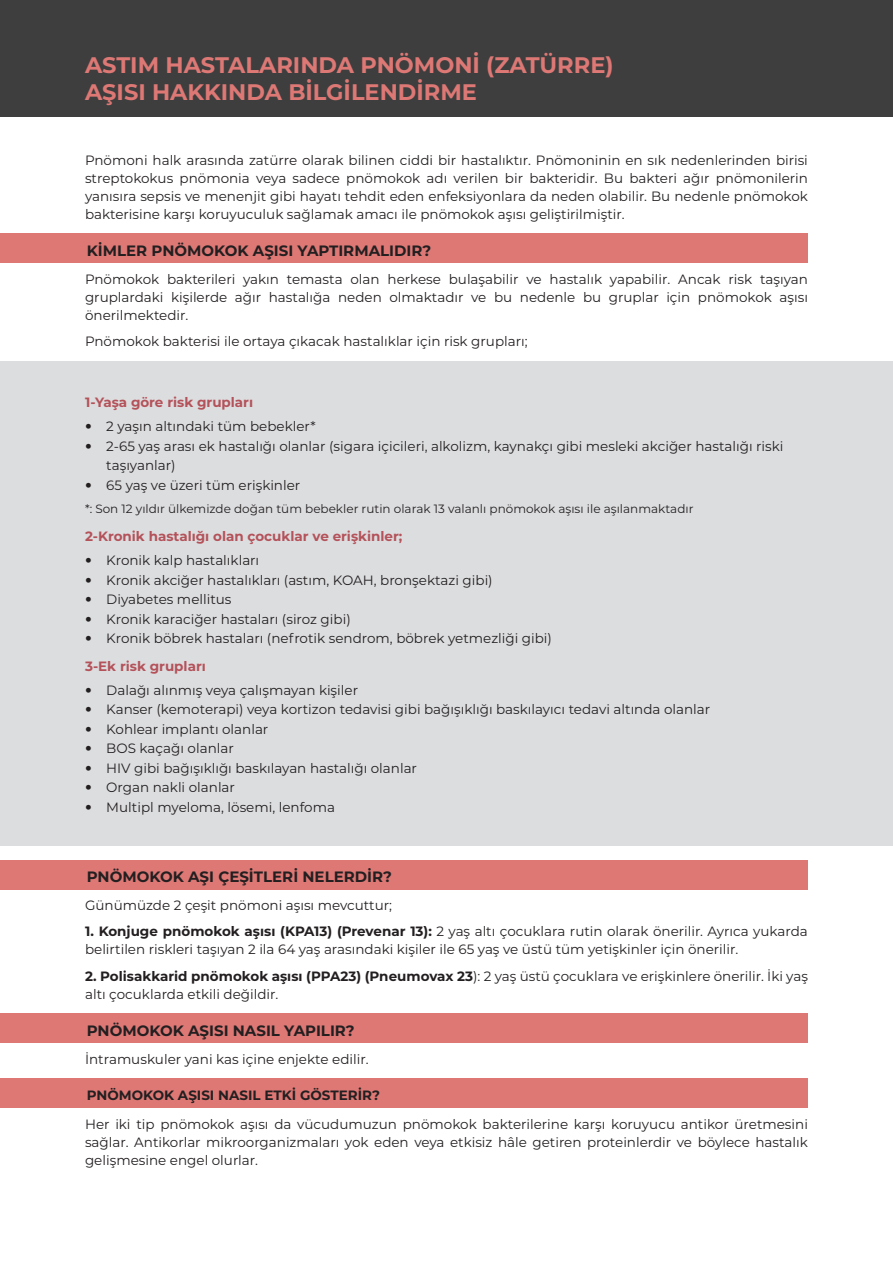
<style>
.page{position:relative;width:893px;height:1263px;background:#fff}
.page>*{position:absolute;margin:0;border:0;box-sizing:border-box;transform-origin:0 0}
.t1{font:700 22.5px/26.7px "Montserrat";color:#dd7875}
.t2{font:700 15px "Montserrat";color:#231f20}
.t3{font:13.5px/18px "Montserrat";color:#231f20}
.t4{font:700 13.5px "Montserrat";color:#b4525a}
.t5{font:700 13.5px "Montserrat";color:#231f20}
.t6{font:12px "Montserrat";color:#231f20}
.s1{font-family:"Helvatica"}
.s2{font-weight:700;color:#b4525a}
.s3{font-weight:700}
</style>
<div class="page">
<div style="left:0;top:0;width:893px;height:117px;background:#3e3e3f"></div>
<div style="left:0;top:234px;width:808px;height:29px;background:#dd7875"></div>
<div style="left:0;top:361px;width:893px;height:484px;background:#dcdddf"></div>
<div style="left:0;top:860px;width:808px;height:29px;background:#dd7875"></div>
<div style="left:0;top:1013px;width:808px;height:30px;background:#dd7875"></div>
<div style="left:0;top:1078px;width:808px;height:30px;background:#dd7875"></div>
<h1 class="t1" style="left:85px;top:51px;width:530px">ASTIM HASTALARINDA PNÖMONİ (ZATÜRRE)<br>AŞISI HAKKINDA BİLGİLENDİRME</h1>
<p class="t3" style="left:85px;top:151px;width:724px;text-align:justify">Pnömoni halk arasında zatürre olarak bilinen ciddi bir hastalıktır. Pnömoninin en sık nedenlerinden birisi streptokokus pnömonia veya sadece pnömokok adı verilen bir bakteridir. Bu bakteri ağır pnömonilerin yanısıra sepsis ve menenjit gibi hayatı tehdit eden enfeksiyonlara da neden olabilir. Bu nedenle pnömokok bakterisine karşı koruyuculuk sağlamak amacı ile pnömokok aşısı geliştirilmiştir.</p>
<p class="t2" style="left:87px;top:240px;width:346px">KİMLER PNÖMOKOK AŞISI YAPTIRMALIDIR?</p>
<p class="t3" style="left:85px;top:270px;width:724px;text-align:justify">Pnömokok bakterileri yakın temasta olan herkese bulaşabilir ve hastalık yapabilir. Ancak risk taşıyan gruplardaki kişilerde ağır hastalığa neden olmaktadır ve bu nedenle bu gruplar için pnömokok aşısı önerilmektedir.</p>
<p class="t3" style="left:85px;top:332px;width:444px">Pnömokok bakterisi ile ortaya çıkacak hastalıklar için risk grupları;</p>
<p class="t4" style="left:85px;top:393px;width:170px">1-Yaşa göre risk grupları</p>
<p class="t3" style="left:85px;top:417px;width:232px"><span class="s1">•</span> 2 yaşın altındaki tüm bebekler*</p>
<p class="t3" style="left:106px;top:435px;width:679px;line-height:19.5px;text-indent:-21px"><span class="s1">•</span> 2-65 yaş arası ek hastalığı olanlar (sigara içicileri, alkolizm, kaynakçı gibi mesleki akciğer hastalığı riski taşıyanlar)</p>
<p class="t3" style="left:85px;top:475px;width:217px"><span class="s1">•</span> 65 yaş ve üzeri tüm erişkinler</p>
<p class="t6" style="left:85px;top:501px;width:610px">*: Son 12 yıldır ülkemizde doğan tüm bebekler rutin olarak 13 valanlı pnömokok aşısı ile aşılanmaktadır</p>
<p class="t4" style="left:85px;top:527px;width:319px">2-Kronik hastalığı olan çocuklar ve erişkinler;</p>
<p class="t3" style="left:85px;top:551px;width:176px"><span class="s1">•</span> Kronik kalp hastalıkları</p>
<p class="t3" style="left:85px;top:570px;width:409px"><span class="s1">•</span> Kronik akciğer hastalıkları (astım, KOAH, bronşektazi gibi)</p>
<p class="t3" style="left:85px;top:590px;width:148px"><span class="s1">•</span> Diyabetes mellitus</p>
<p class="t3" style="left:85px;top:609px;width:267px"><span class="s1">•</span> Kronik karaciğer hastaları (siroz gibi)</p>
<p class="t3" style="left:85px;top:624px;width:468px;line-height:28px"><span class="s1">•</span> Kronik böbrek hastaları (nefrotik sendrom, böbrek yetmezliği gibi)<br><span class="s2">3-Ek risk grupları</span></p>
<p class="t3" style="left:85px;top:680px;width:275px"><span class="s1">•</span> Dalağı alınmış veya çalışmayan kişiler</p>
<p class="t3" style="left:85px;top:700px;width:627px"><span class="s1">•</span> Kanser (kemoterapi) veya kortizon tedavisi gibi bağışıklığı baskılayıcı tedavi altında olanlar</p>
<p class="t3" style="left:85px;top:719px;width:185px"><span class="s1">•</span> Kohlear implantı olanlar</p>
<p class="t3" style="left:85px;top:739px;width:150px"><span class="s1">•</span> BOS kaçağı olanlar</p>
<p class="t3" style="left:85px;top:758px;width:333px"><span class="s1">•</span> HIV gibi bağışıklığı baskılayan hastalığı olanlar</p>
<p class="t3" style="left:85px;top:778px;width:151px"><span class="s1">•</span> Organ nakli olanlar</p>
<p class="t3" style="left:85px;top:797px;width:251px"><span class="s1">•</span> Multipl myeloma, lösemi, lenfoma</p>
<p class="t2" style="left:87px;top:866px;width:307px">PNÖMOKOK AŞI ÇEŞİTLERİ NELERDİR?</p>
<p class="t3" style="left:85px;top:896px;width:309px">Günümüzde 2 çeşit pnömoni aşısı mevcuttur;</p>
<p class="t3" style="left:85px;top:922px;width:724px"><span class="s3">1. Konjuge pnömokok aşısı (KPA13) (Prevenar 13):</span> 2 yaş altı çocuklara rutin olarak önerilir. Ayrıca yukarda belirtilen riskleri taşıyan 2 ila 64 yaş arasındaki kişiler ile 65 yaş ve üstü tüm yetişkinler için önerilir.</p>
<p class="t3" style="left:85px;top:967px;width:724px"><span class="s3">2. Polisakkarid pnömokok aşısı (PPA23) (Pneumovax 23</span>): 2 yaş üstü çocuklara ve erişkinlere önerilir. İki yaş altı çocuklarda etkili değildir.</p>
<p class="t2" style="left:87px;top:1019px;width:269px">PNÖMOKOK AŞISI NASIL YAPILIR?</p>
<p class="t3" style="left:85px;top:1049px;width:285px">İntramuskuler yani kas içine enjekte edilir.</p>
<p class="t5" style="left:87px;top:1085px;width:295px">PNÖMOKOK AŞISI NASIL ETKİ GÖSTERİR?</p>
<p class="t3" style="left:85px;top:1114px;width:724px;text-align:justify">Her iki tip pnömokok aşısı da vücudumuzun pnömokok bakterilerine karşı koruyucu antikor üretmesini sağlar. Antikorlar mikroorganizmaları yok eden veya etkisiz hâle getiren proteinlerdir ve böylece hastalık gelişmesine engel olurlar.</p>
</div>
